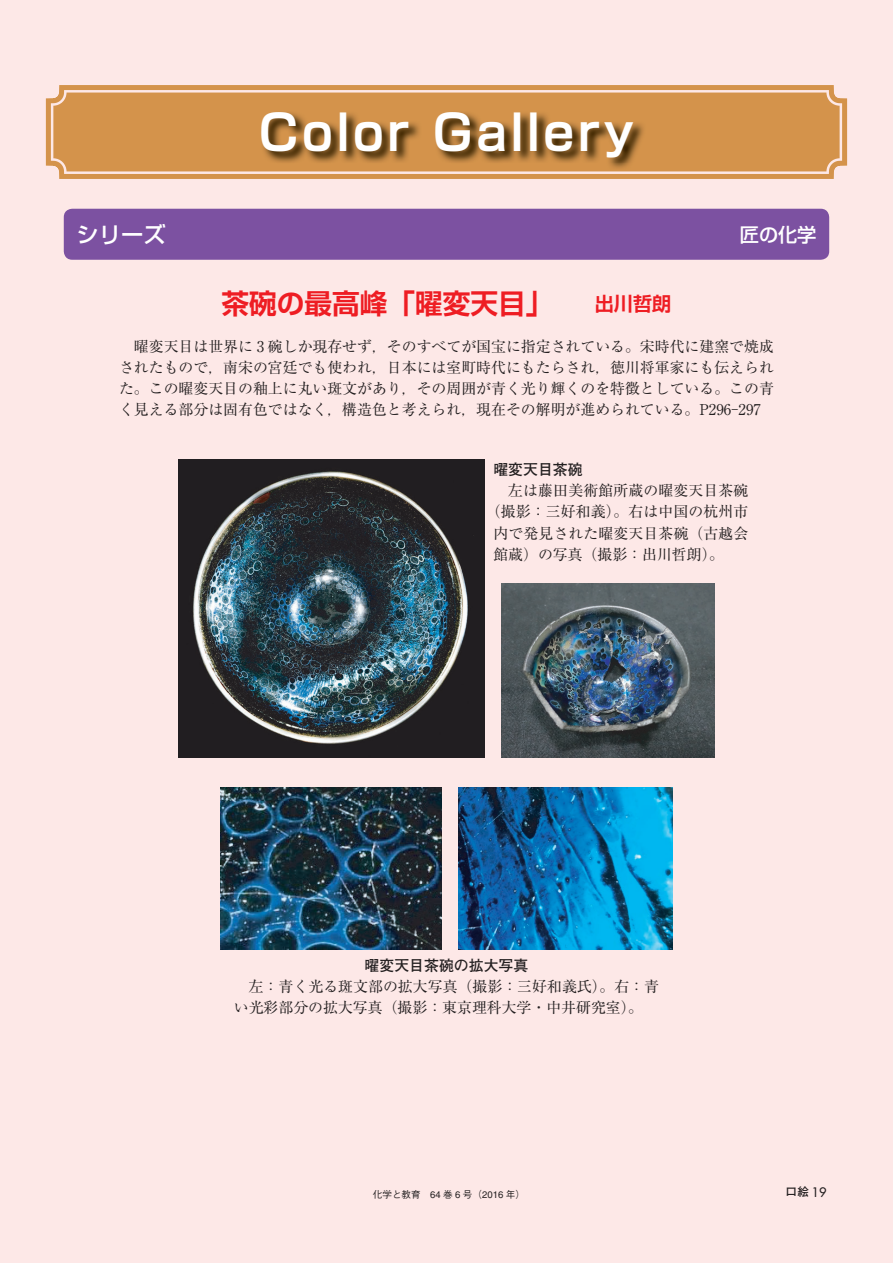
<style>
.page{position:relative;width:893px;height:1263px;background:#fde8e7}
.page>*{position:absolute;margin:0;border:0;box-sizing:border-box;transform-origin:0 0}
.t1{font:700 48.9px "Shin Go Pr 6 De";letter-spacing:.075em;color:#fff}
.t2{font:700 27.6px "Shin Go Pr 6 De";color:#ee1d23}
.t3{font:500 22.35px "Shin Go Pr 6";color:#fff}
.t4{font:500 19.2px "Shin Go Pr 6";color:#fff}
.t5{font:14.85px/21.3px "Ryumin Pr 6";color:#231f20;text-align:justify}
.t6{font:700 14.85px "Futo Go B101 Pr 6";color:#231f20}
.t7{font:700 11.7px "Futo Go B101 Pr 6";color:#231f20}
.t8{font:500 9.6px "Gothic BBB Pr 6";color:#231f20}
.s1{font-size:19.2px}
.s2{font-family:"Helvetica LT Std";font-weight:400}
.s3{font-family:"Futura Std";font-weight:500;font-size:12.75px}
</style>
<div class="page">
<svg style="left:46px;top:85px;width:801px;height:94px;fill:#d4934b"></svg>
<img style="left:261px;top:111px;width:385px;height:59px">
<div style="left:261px;top:164px;width:385px;height:5px;background:#d4934b"></div>
<img style="left:179px;top:460px;width:306px;height:298px">
<img style="left:502px;top:583px;width:212px;height:175px">
<img style="left:221px;top:787px;width:221px;height:162px">
<img style="left:459px;top:788px;width:213px;height:161px">
<div style="left:64px;top:209px;width:765px;height:51px;background:#7c51a1;border-radius:9px"></div>
<h1 class="t1" style="left:259px;top:92px;width:377px">Color Gallery</h1>
<h3 class="t3" style="left:77px;top:216px;width:91px">シリーズ</h3>
<p class="t4" style="left:740px;top:218px;width:78px">匠の化学</p>
<h2 class="t2" style="left:222px;top:281px;width:451px">茶碗の最高峰「曜変天目」　　<span class="s1">出川哲朗</span></h2>
<p class="t5" style="left:119px;top:334px;width:656px">　曜変天目は世界に 3 碗しか現存せず，そのすべてが国宝に指定されている。宋時代に建窯で焼成されたもので，南宋の宮廷でも使われ，日本には室町時代にもたらされ，徳川将軍家にも伝えられた。この曜変天目の釉上に丸い斑文があり，その周囲が青く光り輝くのを特徴としている。この青く見える部分は固有色ではなく，構造色と考えられ，現在その解明が進められている。P296-297</p>
<p class="t6" style="left:493px;top:457px;width:91px">曜変天目茶碗</p>
<p class="t5" style="left:493px;top:479px;width:257px">　左は藤田美術館所蔵の曜変天目茶碗</p>
<p class="t5" style="left:486px;top:500px;width:264px">（撮影：三好和義）。右は中国の杭州市</p>
<p class="t5" style="left:493px;top:522px;width:257px">内で発見された曜変天目茶碗（古越会</p>
<p class="t5" style="left:493px;top:543px;width:232px">館蔵）の写真（撮影：出川哲朗）。</p>
<p class="t6" style="left:365px;top:953px;width:165px">曜変天目茶碗の拡大写真</p>
<p class="t5" style="left:234px;top:975px;width:427px">　左：青く光る斑文部の拡大写真（撮影：三好和義氏）。右：青い光彩部分の拡大写真（撮影：東京理科大学・中井研究室）。</p>
<p class="t8" style="left:373px;top:1187px;width:154px">化学と教育　<span class="s2">64</span> 巻 <span class="s2">6</span> 号（<span class="s2">2016</span> 年）</p>
<p class="t7" style="left:785px;top:1183px;width:43px">口絵 <span class="s3">19</span></p>
</div>
